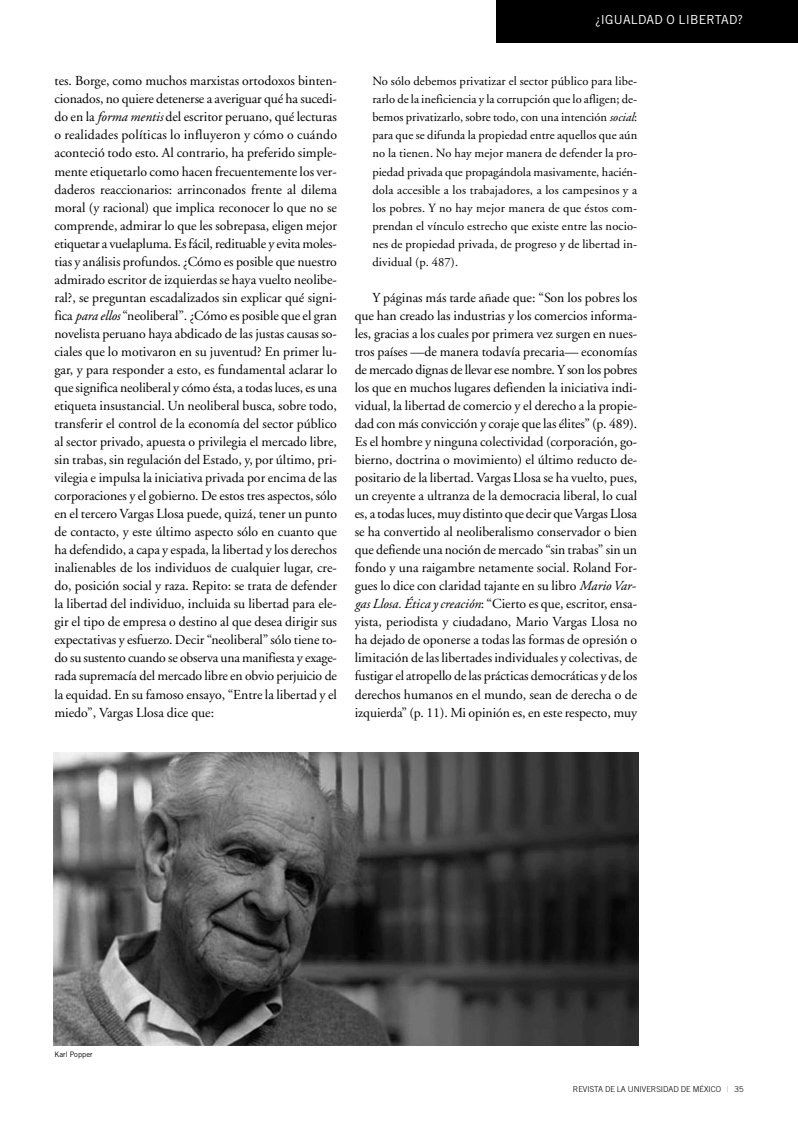
<style>
.page{position:relative;width:798px;height:1134px;background:#fff}
.page>*{position:absolute;margin:0;border:0;box-sizing:border-box;transform-origin:0 0}
.t1{font:13.75px/18px "Adobe Garamond";color:#000;text-align:justify}
.t2{font:12.5px/18px "Adobe Garamond";letter-spacing:.01em;color:#000;text-align:justify}
.t3{font:12.5px "Trade Gothic";letter-spacing:.02em;color:#fff}
.t4{font:300 8.12px "Trade Gothic";color:#000}
.t5{font:7.5px "Trade Gothic";color:#000}
.s1{font-style:italic}
.s2{font-weight:400;color:#b3b3b3}
</style>
<div class="page">
<div style="left:496px;top:0;width:301px;height:43px;background:#000"></div>
<img style="left:53px;top:753px;width:585px;height:292px">
<p class="t3" style="left:594px;top:15px;width:150px">¿IGUALDAD O LIBERTAD?</p>
<p class="t1" style="left:54px;top:73px;width:284px">tes. Borge, como muchos marxistas ortodoxos binten&shy;cionados, no quiere detenerse a averiguar qué ha sucedi&shy;do en la <span class="s1">forma mentis</span> del escritor peruano, qué lecturas o realidades políticas lo influyeron y cómo o cuándo aconteció todo esto. Al contrario, ha preferido simple&shy;mente etiquetarlo como hacen frecuentemente los ver&shy;daderos reaccionarios: arrinconados frente al dilema moral (y racional) que implica reconocer lo que no se comprende, admirar lo que les sobrepasa, eligen mejor etiquetar a vuelapluma. Es fácil, redituable y evita moles&shy;tias y análisis profundos. ¿Cómo es posible que nuestro admirado escritor de izquierdas se haya vuelto neolibe&shy;ral?, se preguntan escadalizados sin explicar qué signi&shy;fica <span class="s1">para ellos</span> “neoliberal”. ¿Cómo es posible que el gran novelista peruano haya abdicado de las justas causas so&shy;ciales que lo motivaron en su juventud? En primer lu&shy;gar, y para responder a esto, es fundamental aclarar lo que significa neoliberal y cómo ésta, a todas luces, es una etiqueta insustancial. Un neoliberal busca, sobre todo, transferir el control de la economía del sector público al sector privado, apuesta o privilegia el mercado libre, sin trabas, sin regulación del Estado, y, por último, pri&shy;vilegia e impulsa la iniciativa privada por encima de las corporaciones y el gobierno. De estos tres aspectos, sólo en el tercero Vargas Llosa puede, quizá, tener un punto de contacto, y este último aspecto sólo en cuanto que ha defendido, a capa y espada, la libertad y los derechos inalienables de los individuos de cualquier lugar, cre&shy;do, posición social y raza. Repito: se trata de defender la libertad del individuo, incluida su libertad para ele&shy;gir el tipo de empresa o destino al que desea dirigir sus expectativas y esfuerzo. Decir “neoliberal” sólo tiene to&shy;do su sustento cuando se observa una manifiesta y exage&shy;rada supremacía del mercado libre en obvio perjuicio de la equidad. En su famoso ensayo, “Entre la libertad y el miedo”, Vargas Llosa dice que:</p>
<p class="t2" style="left:372px;top:73px;width:266px">No sólo debemos privatizar el sector público para libe&shy;rarlo de la ineficiencia y la corrupción que lo afligen; de&shy;bemos privatizarlo, sobre todo, con una intención <span class="s1">social</span>: para que se difunda la propiedad entre aquellos que aún no la tienen. No hay mejor manera de defender la pro&shy;piedad privada que propagándola masivamente, hacién&shy;dola accesible a los trabajadores, a los campesinos y a los pobres. Y no hay mejor manera de que éstos com&shy;prendan el vínculo estrecho que existe entre las nocio&shy;nes de propiedad privada, de progreso y de libertad in&shy;dividual (p. 487).</p>
<p class="t1" style="left:354px;top:290px;width:284px;text-indent:18px">Y páginas más tarde añade que: “Son los pobres los que han creado las industrias y los comercios informa&shy;les, gracias a los cuales por primera vez surgen en nues&shy;tros países —de manera todavía precaria— economías de mercado dignas de llevar ese nombre. Y son los pobres los que en muchos lugares defienden la iniciativa indi&shy;vidual, la libertad de comercio y el derecho a la propie&shy;dad con más convicción y coraje que las élites” (p. 489).<br>Es el hombre y ninguna colectividad (corporación, go&shy;bierno, doctrina o movimiento) el último reducto de&shy;positario de la libertad. Vargas Llosa se ha vuelto, pues, un creyente a ultranza de la democracia liberal, lo cual es, a todas luces, muy distinto que decir que Vargas Llosa se ha convertido al neoliberalismo conservador o bien que defiende una noción de mercado “sin trabas” sin un fondo y una raigambre netamente social. Roland For&shy;gues lo dice con claridad tajante en su libro <span class="s1">Mario Var&shy;gas Llosa. Ética y creación</span>: “Cierto es que, escritor, ensa&shy;yista, periodista y ciudadano, Mario Vargas Llosa no ha dejado de oponerse a todas las formas de opresión o limitación de las libertades individuales y colectivas, de fustigar el atropello de las prácticas democráticas y de los derechos humanos en el mundo, sean de derecha o de izquierda” (p. 11). Mi opinión es, en este respecto, muy</p>
<p class="t5" style="left:54px;top:1052px;width:40px">Karl Popper</p>
<p class="t4" style="left:572px;top:1086px;width:172px">REVISTA DE LA UNIVERSIDAD DE MÉXICO <span class="s2">|</span> 35</p>
</div>
